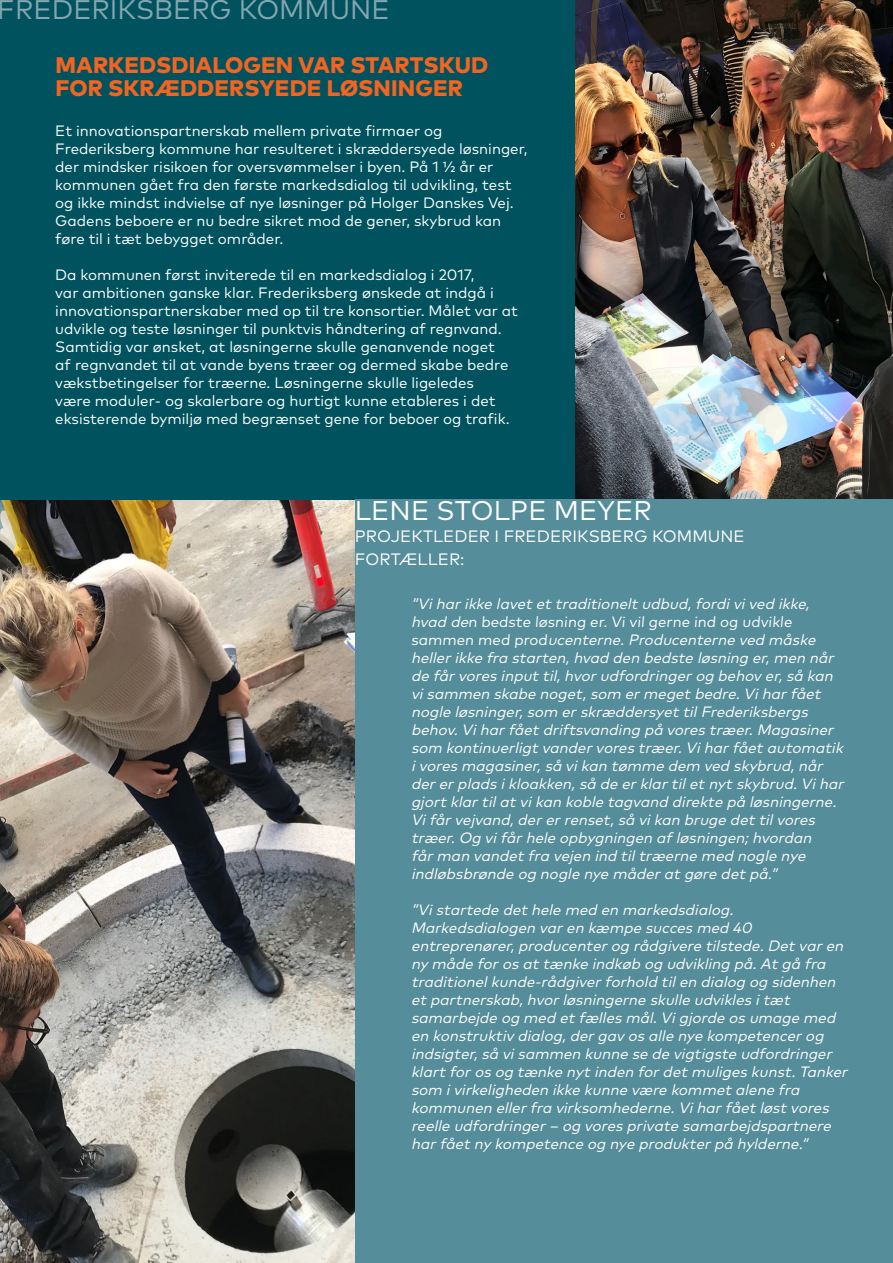
<style>
.page{position:relative;width:893px;height:1263px;background:#fff}
.page>*{position:absolute;margin:0;border:0;box-sizing:border-box;transform-origin:0 0}
.Faktaboks{font:27px "Mark Pro";color:#84a6b1}
.Faktaboks-2{font:27px "Mark Pro";letter-spacing:.005em;color:#fff}
.FaktaOverskrift{font:800 22.5px/22.5px "Mark Pro";letter-spacing:.005em;color:#f36421}
.Faktaboks-3{font:16.5px "Mark Pro";letter-spacing:.005em;color:#fff}
.Faktaboks_CITAT{font:italic 15px/18px "Mark Pro";color:#fff}
.Faktaboks-4{font:15px/18px "Mark Pro";color:#fff}
.s1{font-style:normal}
</style>
<div class="page">
<img style="left:574px;top:0;width:319px;height:500px">
<img style="left:0;top:500px;width:356px;height:763px">
<div style="left:0;top:0;width:574px;height:500px;background:#00535e"></div>
<div style="left:356px;top:500px;width:537px;height:763px;background:#558d9a"></div>
<p class="Faktaboks" style="left:-2px;top:-11px;width:393px">FREDERIKSBERG KOMMUNE</p>
<p class="FaktaOverskrift" style="left:55px;top:52px;width:434px">MARKEDSDIALOGEN VAR STARTSKUD<br>FOR SKRÆDDERSYEDE LØSNINGER</p>
<p class="Faktaboks-4" style="left:55px;top:121px;width:474px">Et innovationspartnerskab mellem private firmaer og Frederiksberg kommune har resulteret i skræddersyede løsninger, der mindsker risikoen for oversvømmelser i byen. På 1 ½ år er kommunen gået fra den første markedsdialog til udvikling, test og ikke mindst indvielse af nye løsninger på Holger Danskes Vej.<br>Gadens beboere er nu bedre sikret mod de gener, skybrud kan føre til i tæt bebygget områder.</p>
<p class="Faktaboks-4" style="left:55px;top:265px;width:464px">Da kommunen først inviterede til en markedsdialog i 2017,<br>var ambitionen ganske klar. Frederiksberg ønskede at indgå i innovationspartnerskaber med op til tre konsortier. Målet var at udvikle og teste løsninger til punktvis håndtering af regnvand.<br>Samtidig var ønsket, at løsningerne skulle genanvende noget<br>af regnvandet til at vande byens træer og dermed skabe bedre vækstbetingelser for træerne. Løsningerne skulle ligeledes<br>være moduler- og skalerbare og hurtigt kunne etableres i det eksisterende bymiljø med begrænset gene for beboer og trafik.</p>
<p class="Faktaboks-2" style="left:355px;top:490px;width:298px">LENE STOLPE MEYER</p>
<p class="Faktaboks-3" style="left:355px;top:524px;width:391px">PROJEKTLEDER I FREDERIKSBERG KOMMUNE</p>
<p class="Faktaboks-3" style="left:355px;top:547px;width:111px">FORTÆLLER:</p>
<p class="Faktaboks_CITAT" style="left:411px;top:593px;width:438px">”Viharikke lavetettraditioneltudbud,fordivived ikke, hvad de<span class="s1">n bedste løsning er. Vi vil gerne ind og udvikle<br>sa m m e n m e d p ro d</span> ucenterne. Producenterne ved måske hellerikke fra starten,hvad den bedste løsning er,men når de fårvoresinputtil,hvorudfordringerog behover,så kan visammen skabe noget,som ermegetbedre. Viharfået nogle løsninger,som erskræddersyettilFrederiksbergs behov. Viharfåetdriftsvanding på vorestræer. Magasiner som kontinuerligtvandervorestræer. Viharfåetautomatik ivoresmagasiner,så vikan tømme dem ved skybrud,når dererpladsikloakken,så de erklartiletnytskybrud. Vihar gjortklartilatvikan koble tagvand direkte på løsningerne.<br>Vifårvejvand,dererrenset,så vikan bruge dettilvores træer. Og vifårhele opbygningen afløsningen;hvordan fårman vandetfra vejen ind tiltræerne med nogle nye indløbsbrønde og nogle nye måderatgøre detpå. ”</p>
<p class="Faktaboks_CITAT" style="left:411px;top:899px;width:442px">”Vistartede dethele med en markedsdialog.<br>Markedsdialogen varen kæmpe succesmed 40 entreprenører,producenterog rådgivere tilstede. Detvaren nymåde forosattænke indkøb og udvikling på. Atgå fra traditionelkunde-rådgiverforhold tilen dialog og sidenhen etpartnerskab,hvorløsningerne skulle udviklesitæt samarbejde og med etfællesmål. Vigjorde osumage med en konstruktivdialog,dergavosalle nye kompetencerog indsigter,så visammen kunne se de vigtigste udfordringer klartforosog tænke nytinden fordetmuligeskunst. Tanker som ivirkeligheden ikke kunne være kommetalene fra kommunen ellerfra virksomhederne. Viharfåetløstvores reelle udfordringer– og voresprivate samarbejdspartnere harfåetnykompetence og nye produkterpå hylderne. ”</p>
</div>
